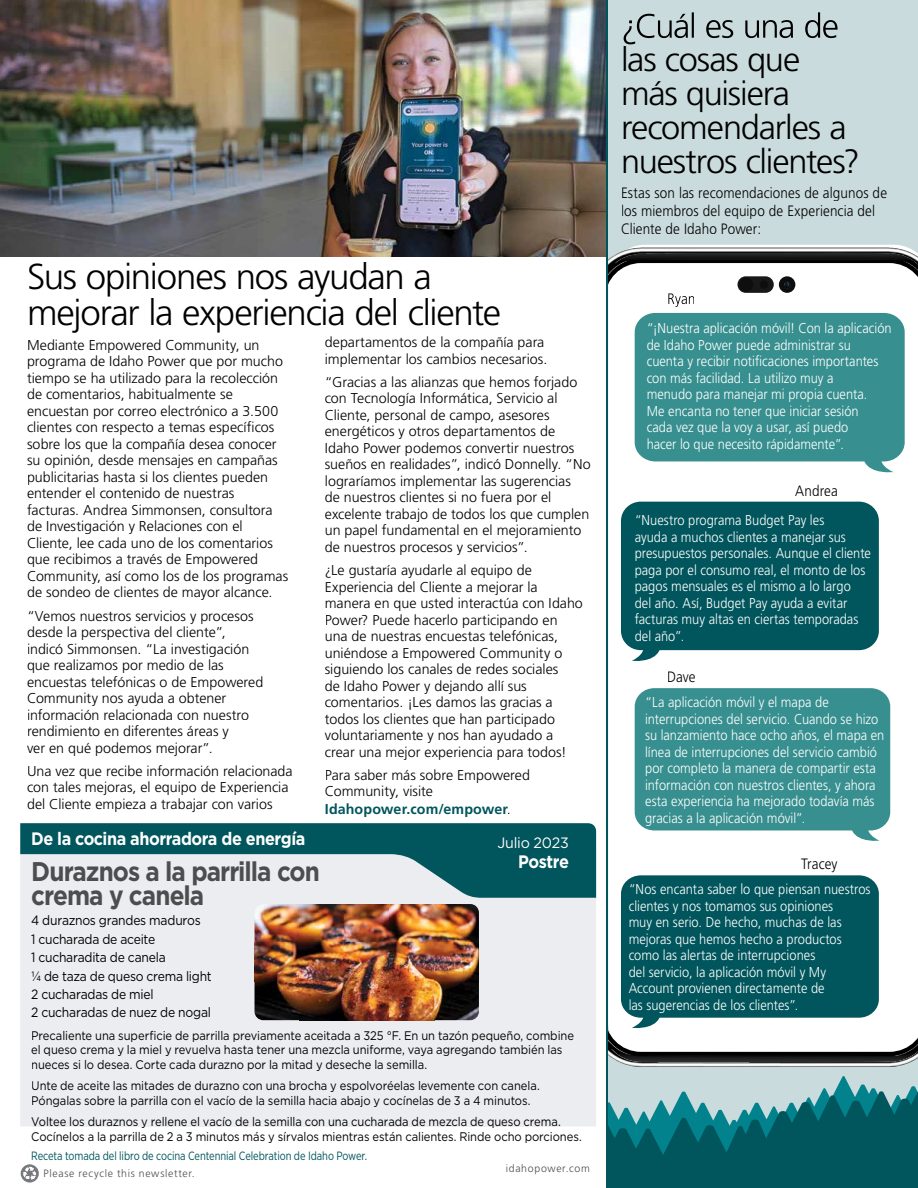
<style>
.page{position:relative;width:918px;height:1188px;background:#fff}
.page>*{position:absolute;margin:0;border:0;box-sizing:border-box;transform-origin:0 0}
.t1{font:300 36px/36px "Frutiger LT Std";letter-spacing:-.035em;color:#000}
.t2{font:300 33.75px/33.8px "Frutiger LT Std";letter-spacing:-.035em;color:#000}
.t3{font:700 27px/24px "Gotham";letter-spacing:-.04em;color:#4d4d4f;scale:.9 1}
.t4{font:700 18px "Gotham";letter-spacing:-.025em;color:#fff;scale:.9 1}
.t5{font:300 15px/18px "Frutiger LT Std";letter-spacing:.01em;color:#000;scale:.9 1}
.t6{font:15px "Gotham";letter-spacing:-.015em;color:#fff;scale:.95 1}
.t7{font:300 14.25px/16.5px "Frutiger LT Std";color:#000}
.t8{font:300 14.25px/16.5px "Frutiger LT Std";color:#fff;scale:.9 1}
.t9{font:13.5px/18.5px "Gotham";letter-spacing:-.02em;color:#000;scale:.9 1}
.t10{font:12.45px/14.5px "Gotham";letter-spacing:-.005em;color:#000;scale:.9 1}
.t11{font:12px "Gotham Narrow";letter-spacing:-.005em;color:#01555c;scale:.9 1}
.t12{font:300 10.5px "Frutiger LT Std";letter-spacing:.06em;color:#4d4d4f}
.s1{font-weight:700;color:#01555c}
</style>
<div class="page">
<div style="left:608px;top:0;width:310px;height:1188px;background:#cadbdd"></div>
<svg style="left:608px;top:1076px;width:310px;height:112px"></svg>
<div style="left:608px;top:245px;width:310px;height:630px;background:#fff"></div>
<div style="left:20px;top:898px;width:576px;height:228px;background:#ecedf0"></div>
<svg style="left:20px;top:823px;width:576px;height:75px;background:#65969b"></svg>
<div style="left:32px;top:1031px;width:542px;height:11px;background:#ecedf0"></div>
<div style="left:32px;top:1045px;width:530px;height:11px;background:#ecedf0"></div>
<div style="left:32px;top:1060px;width:394px;height:11px;background:#ecedf0"></div>
<div style="left:32px;top:1081px;width:508px;height:11px;background:#ecedf0"></div>
<div style="left:32px;top:1096px;width:498px;height:11px;background:#ecedf0"></div>
<div style="left:32px;top:1117px;width:529px;height:9px;background:#ecedf0"></div>
<div style="left:32px;top:915px;width:168px;height:12px;background:#ecedf0"></div>
<div style="left:32px;top:934px;width:123px;height:10px;background:#ecedf0"></div>
<div style="left:32px;top:952px;width:133px;height:10px;background:#ecedf0"></div>
<div style="left:32px;top:971px;width:179px;height:12px;background:#ecedf0"></div>
<div style="left:32px;top:989px;width:120px;height:10px;background:#ecedf0"></div>
<div style="left:32px;top:1008px;width:178px;height:12px;background:#ecedf0"></div>
<svg style="left:21px;top:1164px;width:18px;height:19px"></svg>
<img style="left:255px;top:904px;width:224px;height:116px">
<img style="left:0;top:0;width:606px;height:256px">
<svg style="left:635px;top:313px;width:270px;height:162px;background:#499898"></svg>
<svg style="left:635px;top:688px;width:255px;height:155px;background:#489898"></svg>
<svg style="left:668px;top:300px;width:26px;height:7px"></svg>
<div style="left:668px;top:672px;width:27px;height:10px;background:#fff"></div>
<div style="left:795px;top:484px;width:42px;height:12px;background:#fff"></div>
<div style="left:801px;top:859px;width:36px;height:14px;background:#fff"></div>
<svg style="left:621px;top:502px;width:258px;height:161px;background:#166369"></svg>
<svg style="left:624px;top:12px;width:214px;height:32px"></svg>
<img style="left:608px;top:248px;width:310px;height:5px">
<svg style="left:608px;top:253px;width:310px;height:47px;background:#bcbcbc"></svg>
<img style="left:619px;top:1062px;width:292px;height:5px">
<svg style="left:608px;top:875px;width:310px;height:182px;background:#50898e"></svg>
<img style="left:611px;top:1047px;width:307px;height:15px">
<img style="left:608px;top:991px;width:1px;height:53px">
<hr style="left:606px;top:0;width:2px;height:1188px;background:#01555c">
<h1 class="t1" style="left:27px;top:259px;width:476px">Sus opiniones nos ayudan a mejorar la experiencia del cliente</h1>
<p class="t7" style="left:27px;top:337px;width:263px">Mediante Empowered Community, un programa de Idaho Power que por mucho tiempo se ha utilizado para la recolección de comentarios, habitualmente se encuestan por correo electrónico a 3.500 clientes con respecto a temas específicos sobre los que la compañía desea conocer su opinión, desde mensajes en campañas publicitarias hasta si los clientes pueden entender el contenido de nuestras facturas. Andrea Simmonsen, consultora de Investigación y Relaciones con el Cliente, lee cada uno de los comentarios que recibimos a través de Empowered Community, así como los de los programas de sondeo de clientes de mayor alcance.</p>
<p class="t7" style="left:27px;top:608px;width:238px">“Vemos nuestros servicios y procesos desde la perspectiva del cliente”, indicó Simmonsen. “La investigación que realizamos por medio de las encuestas telefónicas o de Empowered Community nos ayuda a obtener información relacionada con nuestro rendimiento en diferentes áreas y<br>ver en qué podemos mejorar”.</p>
<p class="t7" style="left:27px;top:763px;width:267px">Una vez que recibe información relacionada con tales mejoras, el equipo de Experiencia del Cliente empieza a trabajar con varios</p>
<p class="t7" style="left:325px;top:334px;width:224px">departamentos de la compañía para implementar los cambios necesarios.</p>
<p class="t7" style="left:325px;top:374px;width:267px">“Gracias a las alianzas que hemos forjado con Tecnología Informática, Servicio al Cliente, personal de campo, asesores energéticos y otros departamentos de Idaho Power podemos convertir nuestros sueños en realidades”, indicó Donnelly. “No lograríamos implementar las sugerencias<br>de nuestros clientes si no fuera por el excelente trabajo de todos los que cumplen un papel fundamental en el mejoramiento de nuestros procesos y servicios”.</p>
<p class="t7" style="left:325px;top:562px;width:260px">¿Le gustaría ayudarle al equipo de Experiencia del Cliente a mejorar la manera en que usted interactúa con Idaho Power? Puede hacerlo participando en una de nuestras encuestas telefónicas, uniéndose a Empowered Community o siguiendo los canales de redes sociales<br>de Idaho Power y dejando allí sus comentarios. ¡Les damos las gracias a todos los clientes que han participado voluntariamente y nos han ayudado a crear una mejor experiencia para todos!</p>
<p class="t7" style="left:325px;top:767px;width:207px">Para saber más sobre Empowered<br>Community, visite<br><span class="s1">Idahopower.com/empower</span>.</p>
<p class="t4" style="left:31px;top:826px;width:306px">De la cocina ahorradora de energía</p>
<h3 class="t3" style="left:31px;top:860px;width:322px">Duraznos a la parrilla con crema y canela</h3>
<p class="t9" style="left:31px;top:911px;width:202px">4 duraznos grandes maduros<br>1 cucharada de aceite<br>1 cucharadita de canela<br>¼ de taza de queso crema light<br>2 cucharadas de miel<br>2 cucharadas de nuez de nogal</p>
<p class="t6" style="left:497px;top:833px;width:77px">Julio 2023</p>
<p class="t4" style="left:518px;top:850px;width:58px">Postre</p>
<p class="t10" style="left:31px;top:1028px;width:605px">Precaliente una superficie de parrilla previamente aceitada a 325 °F. En un tazón pequeño, combine el queso crema y la miel y revuelva hasta tener una mezcla uniforme, vaya agregando también las nueces si lo desea. Corte cada durazno por la mitad y deseche la semilla.</p>
<p class="t10" style="left:31px;top:1078px;width:567px">Unte de aceite las mitades de durazno con una brocha y espolvoréelas levemente con canela.<br>Póngalas sobre la parrilla con el vacío de la semilla hacia abajo y cocínelas de 3 a 4 minutos.</p>
<p class="t10" style="left:31px;top:1114px;width:613px">Voltee los duraznos y rellene el vacío de la semilla con una cucharada de mezcla de queso crema.<br>Cocínelos a la parrilla de 2 a 3 minutos más y sírvalos mientras están calientes. Rinde ocho porciones.</p>
<p class="t11" style="left:31px;top:1148px;width:375px">Receta tomada del libro de cocina Centennial Celebration de Idaho Power.</p>
<p class="t12" style="left:43px;top:1167px;width:153px">Please recycle this newsletter.</p>
<p class="t12" style="left:506px;top:1163px;width:85px">idahopower.com</p>
<h2 class="t2" style="left:621px;top:43px;width:240px">las cosas que más quisiera recomendarles a nuestros clientes?</h2>
<p class="t5" style="left:621px;top:184px;width:297px">Estas son las recomendaciones de algunos de los miembros del equipo de Experiencia del<br>Cliente de Idaho Power:</p>
<p class="t8" style="left:647px;top:320px;width:274px">“¡Nuestra aplicación móvil! Con la aplicación de Idaho Power puede administrar su<br>cuenta y recibir notificaciones importantes con más facilidad. La utilizo muy a<br>menudo para manejar mi propia cuenta.<br>Me encanta no tener que iniciar sesión<br>cada vez que la voy a usar, así puedo<br>hacer lo que necesito rápidamente”.</p>
<p class="t5" style="left:795px;top:482px;width:49px">Andrea</p>
<p class="t8" style="left:635px;top:512px;width:264px">“Nuestro programa Budget Pay les<br>ayuda a muchos clientes a manejar sus presupuestos personales. Aunque el cliente paga por el consumo real, el monto de los pagos mensuales es el mismo a lo largo<br>del año. Así, Budget Pay ayuda a evitar facturas muy altas en ciertas temporadas del año”.</p>
<p class="t5" style="left:667px;top:668px;width:33px">Dave</p>
<p class="t8" style="left:645px;top:694px;width:267px">“La aplicación móvil y el mapa de interrupciones del servicio. Cuando se hizo su lanzamiento hace ocho años, el mapa en línea de interrupciones del servicio cambió por completo la manera de compartir esta información con nuestros clientes, y ahora esta experiencia ha mejorado todavía más gracias a la aplicación móvil”.</p>
<p class="t5" style="left:801px;top:855px;width:42px">Tracey</p>
<p class="t8" style="left:629px;top:881px;width:270px">“Nos encanta saber lo que piensan nuestros clientes y nos tomamos sus opiniones<br>muy en serio. De hecho, muchas de las mejoras que hemos hecho a productos como las alertas de interrupciones<br>del servicio, la aplicación móvil y My Account provienen directamente de<br>las sugerencias de los clientes”.</p>
</div>
